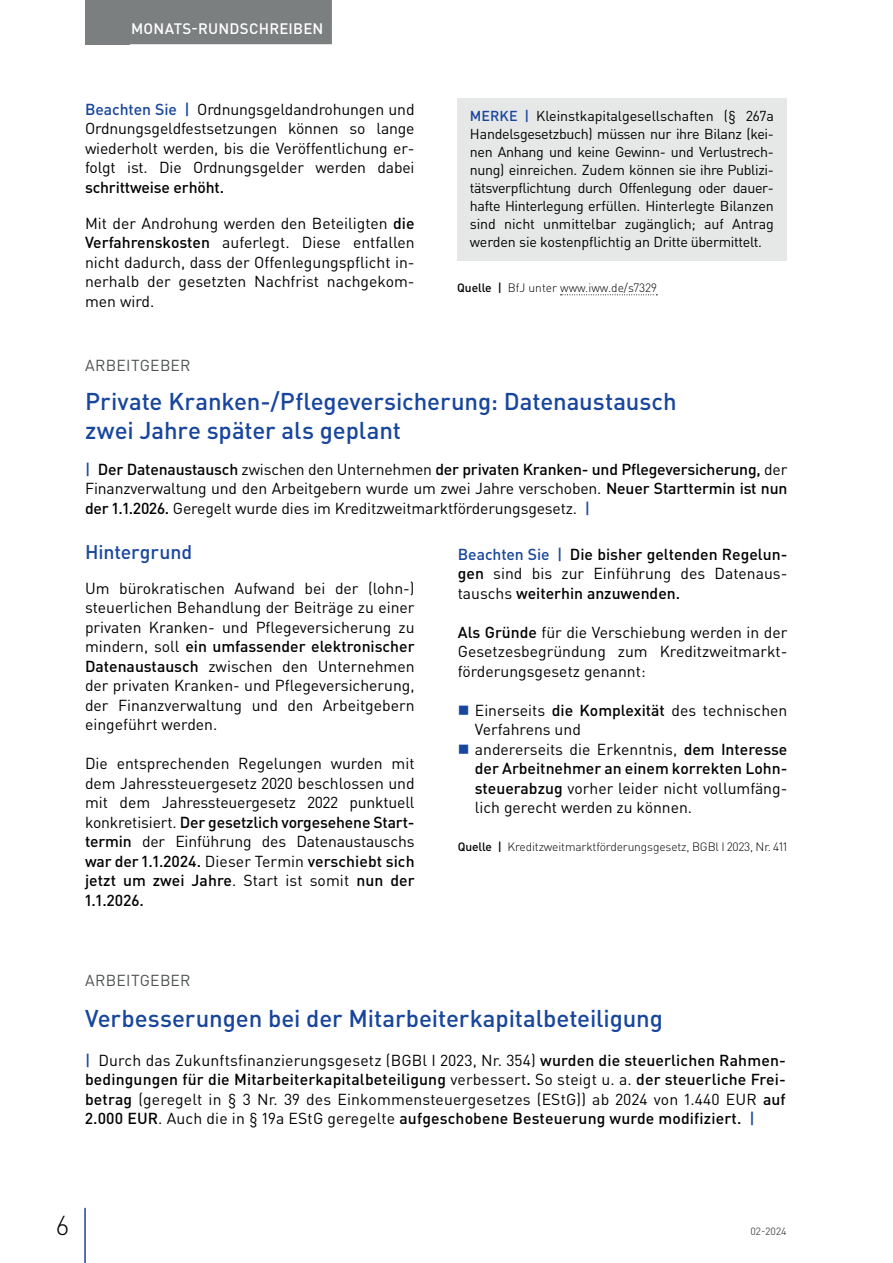
<style>
.page{position:relative;width:893px;height:1263px;background:#fff}
.page>*{position:absolute;margin:0;border:0;box-sizing:border-box;transform-origin:0 0}
.t1{font:300 27px "DIN Pro";color:#000001}
.t2{font:500 24px/28.5px "DIN Pro";letter-spacing:-.005em;color:#18469d}
.t3{font:500 19.5px "DIN Pro";letter-spacing:-.005em;color:#18469d}
.t4{font:15.75px/19.5px "DIN Pro";color:#000001;text-align:justify}
.t5{font:500 15.75px/19.5px "DIN Pro";color:#000001;text-align:justify}
.t6{font:15.75px "DIN Pro";letter-spacing:.015em;color:#4f5253}
.t7{font:500 15px "DIN Pro";letter-spacing:.015em;color:#fff}
.t8{font:14.25px/18px "DIN Pro";letter-spacing:-.01em;color:#000001;text-align:justify}
.t9{font:300 12px "DIN Pro";letter-spacing:-.01em;color:#000001}
.t10{font:10.5px "DIN Pro";color:#4f5253}
.s1{font-weight:500;color:#18469d}
.s2{font-weight:500}
.s3{color:#18469d}
.s4{font-weight:400}
</style>
<div class="page">
<div style="left:85px;top:0;width:45px;height:44px;background:#7c7f80"></div>
<hr style="left:84px;top:1208px;width:2px;height:55px;background:#18469d">
<div style="left:122px;top:0;width:210px;height:44px;background:#7c7f80"></div>
<svg style="left:560px;top:294px;width:97px;height:1px"></svg>
<div style="left:457px;top:98px;width:330px;height:162px;background:#e6e8e7"></div>
<p class="t7" style="left:131px;top:18px;width:194px">MONATS-RUNDSCHREIBEN</p>
<p class="t4" style="left:85px;top:99px;width:331px"><span class="s1">Beachten Sie |</span> Ordnungsgeldandrohungen und Ordnungsgeldfestsetzungen können so lange wiederholt werden, bis die Veröffentlichung er&shy;folgt ist. Die Ordnungsgelder werden dabei</p>
<p class="t5" style="left:85px;top:177px;width:141px">schrittweise erhöht.</p>
<p class="t4" style="left:85px;top:213px;width:331px">Mit der Androhung werden den Beteiligten <span class="s2">die Verfahrenskosten</span> auferlegt. Diese entfallen nicht dadurch, dass der Offenlegungspflicht in&shy;nerhalb der gesetzten Nachfrist nachgekom&shy;men wird.</p>
<p class="t8" style="left:470px;top:107px;width:306px"><span class="s1">MERKE |</span> Kleinstkapitalgesellschaften (§ 267a Handelsgesetzbuch) müssen nur ihre Bilanz (kei&shy;nen Anhang und keine Gewinn- und Verlustrech&shy;nung) einreichen. Zudem können sie ihre Publizi&shy;tätsverpflichtung durch Offenlegung oder dauer&shy;hafte Hinterlegung erfüllen. Hinterlegte Bilanzen sind nicht unmittelbar zugänglich; auf Antrag werden sie kostenpflichtig an Dritte übermittelt.</p>
<p class="t9" style="left:457px;top:279px;width:201px"><span class="s2">Quelle |</span> BfJ unter www.iww.de/s7329</p>
<p class="t6" style="left:85px;top:355px;width:107px">ARBEITGEBER</p>
<h2 class="t2" style="left:85px;top:386px;width:593px">Private Kranken-/Pflegeversicherung: Datenaustausch zwei Jahre später als geplant</h2>
<p class="t4" style="left:85px;top:459px;width:704px"><span class="s1">|</span> <span class="s2">Der Datenaustausch</span> zwischen den Unternehmen <span class="s2">der privaten Kranken- und Pflegeversicherung,</span> der Finanzverwaltung und den Arbeitgebern wurde um zwei Jahre verschoben. <span class="s2">Neuer Starttermin ist nun der 1.1.2026.</span> Geregelt wurde dies im Kreditzweitmarktförderungsgesetz. <span class="s1">|</span></p>
<p class="t3" style="left:85px;top:539px;width:109px">Hintergrund</p>
<p class="t4" style="left:85px;top:577px;width:331px">Um bürokratischen Aufwand bei der (lohn-) steuerlichen Behandlung der Beiträge zu einer privaten Kranken- und Pflegeversicherung zu mindern, soll <span class="s2">ein umfassender elektronischer Datenaustausch</span> zwischen den Unternehmen der privaten Kranken- und Pflegeversicherung, der Finanzverwaltung und den Arbeitgebern eingeführt werden.</p>
<p class="t4" style="left:85px;top:753px;width:331px">Die entsprechenden Regelungen wurden mit dem Jahressteuergesetz 2020 beschlossen und mit dem Jahressteuergesetz 2022 punktuell konkretisiert. <span class="s2">Der gesetzlich vorgesehene Start&shy;termin</span> der Einführung des Datenaustauschs <span class="s2">war der 1.1.2024.</span> Dieser Termin <span class="s2">verschiebt sich jetzt um zwei Jahre</span>. Start ist somit <span class="s2">nun der 1.1.2026.</span></p>
<p class="t5" style="left:458px;top:544px;width:331px"><span class="s3">Beachten Sie |</span> Die bisher geltenden Regelun&shy;gen <span class="s4">sind bis zur Einführung des Datenaus&shy;tauschs</span> weiterhin anzuwenden.</p>
<p class="t4" style="left:458px;top:622px;width:331px"><span class="s2">Als Gründe</span> für die Verschiebung werden in der Gesetzesbegründung zum Kreditzweitmarkt&shy;förderungsgesetz genannt:</p>
<p class="t4" style="left:475px;top:700px;width:314px;text-align:left">Einerseits <span class="s2">die Komplexität</span> des technischen Verfahrens und<br>andererseits die Erkenntnis, <span class="s2">dem Interesse der Arbeitnehmer an einem korrekten Lohn&shy;steuerabzug</span> vorher leider nicht vollumfäng&shy;lich gerecht werden zu können.</p>
<p class="t9" style="left:458px;top:839px;width:331px"><span class="s2">Quelle |</span> Kreditzweitmarktförderungsgesetz, BGBl I 2023, Nr. 411</p>
<p class="t6" style="left:85px;top:970px;width:107px">ARBEITGEBER</p>
<h2 class="t2" style="left:85px;top:1003px;width:579px">Verbesserungen bei der Mitarbeiterkapitalbeteiligung</h2>
<p class="t4" style="left:85px;top:1050px;width:702px"><span class="s1">|</span> Durch das Zukunftsfinanzierungsgesetz (BGBl I 2023, Nr. 354) <span class="s2">wurden die steuerlichen Rahmen&shy;bedingungen für die Mitarbeiterkapitalbeteiligung</span> verbessert<span class="s2">.</span> So steigt u. a. <span class="s2">der steuerliche Frei&shy;betrag</span> (geregelt in § 3 Nr. 39 des Einkommensteuergesetzes (EStG)) ab 2024 von 1.440 EUR <span class="s2">auf 2.000 EUR</span>. Auch die in § 19a EStG geregelte <span class="s2">aufgeschobene Besteuerung wurde modifiziert.</span> <span class="s1">|</span></p>
<h1 class="t1" style="left:56px;top:1207px;width:14px">6</h1>
<p class="t10" style="left:750px;top:1224px;width:38px">02-2024</p>
</div>
